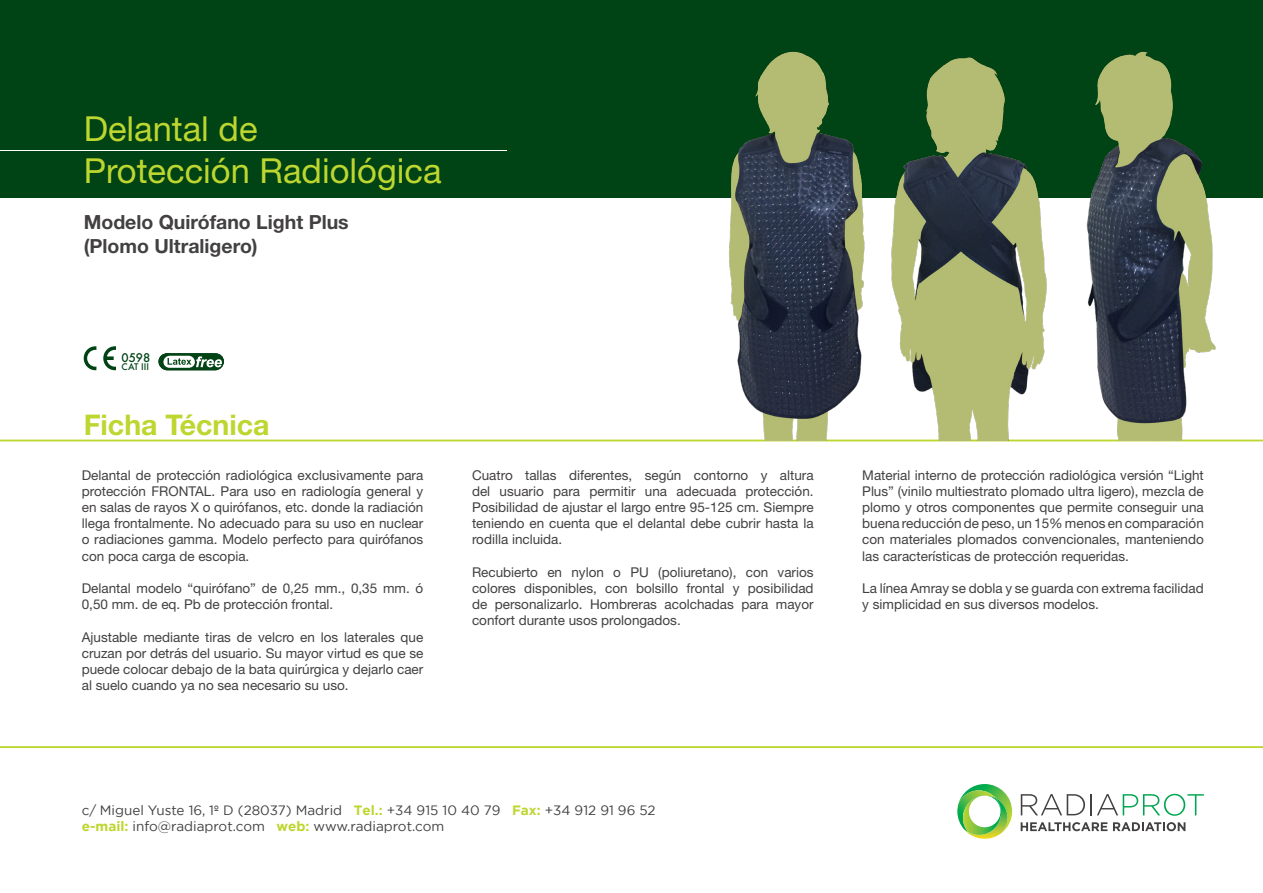
<style>
.page{position:relative;width:1263px;height:893px;background:#fff}
.page>*{position:absolute;margin:0;border:0;box-sizing:border-box;transform-origin:0 0}
.t1{font:34.5px "Helvetica Neue LT Std";color:#bed630}
.t2{font:700 28.5px "Helvetica Neue LT Std";color:#bed630}
.t3{font:700 19.5px "Helvetica Neue LT Std";color:#424041}
.t4{font:13.5px/16.2px "Helvetica Neue LT Std";color:#424041;text-align:justify}
.t5{font:13.5px "Gotham";color:#424041}
.t6{font:500 11.7px "Futura";color:#004415}
.t7{font:500 8.85px "Futura";color:#004415}
.s1{font-weight:700;color:#bed630}
</style>
<div class="page">
<div style="left:0;top:0;width:1263px;height:197px;background:#004415"></div>
<div style="left:0;top:440px;width:1263px;height:1px;border:1px solid #bed630"></div>
<svg style="left:957px;top:784px;width:55px;height:55px"></svg>
<svg style="left:1021px;top:794px;width:64px;height:21px"></svg>
<hr style="left:1090px;top:794px;width:2px;height:21px;background:#424041">
<svg style="left:1097px;top:794px;width:107px;height:22px"></svg>
<svg style="left:1021px;top:822px;width:86px;height:9px"></svg>
<svg style="left:1113px;top:822px;width:72px;height:9px"></svg>
<div style="left:0;top:746px;width:1263px;height:2px;border:1px solid #bed630"></div>
<hr style="left:0;top:151px;width:507px;height:1px;background:#fff">
<img style="left:683px;top:51px;width:580px;height:390px">
<svg style="left:84px;top:346px;width:12px;height:24px"></svg>
<svg style="left:103px;top:346px;width:13px;height:24px"></svg>
<svg style="left:159px;top:353px;width:65px;height:17px"></svg>
<svg style="left:163px;top:356px;width:32px;height:12px"></svg>
<svg style="left:168px;top:356px;width:54px;height:11px"></svg>
<p class="t1" style="left:84px;top:108px;width:175px">Delantal de</p>
<p class="t1" style="left:84px;top:150px;width:359px">Protección Radiológica</p>
<p class="t3" style="left:84px;top:210px;width:267px">Modelo Quirófano Light Plus</p>
<p class="t3" style="left:84px;top:234px;width:175px">(Plomo Ultraligero)</p>
<p class="t6" style="left:122px;top:350px;width:30px">0598</p>
<p class="t7" style="left:122px;top:361px;width:29px">CAT III</p>
<p class="t2" style="left:84px;top:407px;width:187px">Ficha Técnica</p>
<p class="t4" style="left:82px;top:466px;width:343px">Delantal de protección radiológica exclusivamente para protección FRONTAL. Para uso en radiología general y en salas de rayos X o quirófanos, etc. donde la radiación llega frontalmente. No adecuado para su uso en nuclear o radiaciones gamma. Modelo perfecto para quirófanos con poca carga de escopia.</p>
<p class="t4" style="left:82px;top:580px;width:343px">Delantal modelo “quirófano” de 0,25 mm., 0,35 mm. ó<br>0,50 mm. de eq. Pb de protección frontal.</p>
<p class="t4" style="left:82px;top:628px;width:343px">Ajustable mediante tiras de velcro en los laterales que cruzan por detrás del usuario. Su mayor virtud es que se puede colocar debajo de la bata quirúrgica y dejarlo caer al suelo cuando ya no sea necesario su uso.</p>
<p class="t4" style="left:472px;top:466px;width:343px">Cuatro tallas diferentes, según contorno y altura del usuario para permitir una adecuada protección.<br>Posibilidad de ajustar el largo entre 95-125 cm. Siempre teniendo en cuenta que el delantal debe cubrir hasta la rodilla incluida.</p>
<p class="t4" style="left:472px;top:564px;width:343px">Recubierto en nylon o PU (poliuretano), con varios colores disponibles, con bolsillo frontal y posibilidad de personalizarlo. Hombreras acolchadas para mayor confort durante usos prolongados.</p>
<p class="t5" style="left:82px;top:801px;width:575px">c/ Miguel Yuste 16, 1º D (28037) Madrid <span class="s1">Tel.:</span> +34 915 10 40 79 <span class="s1">Fax:</span> +34 912 91 96 52</p>
<p class="t5" style="left:82px;top:817px;width:364px"><span class="s1">e-mail:</span> info@radiaprot.com <span class="s1">web:</span> www.radiaprot.com</p>
<p class="t4" style="left:862px;top:466px;width:343px">Material interno de protección radiológica versión “Light Plus” (vinilo multiestrato plomado ultra ligero), mezcla de plomo y otros componentes que permite conseguir una buena reducción de peso, un 15% menos en comparación con materiales plomados convencionales, manteniendo las características de protección requeridas.</p>
<p class="t4" style="left:862px;top:580px;width:343px">La línea Amray se dobla y se guarda con extrema facilidad y simplicidad en sus diversos modelos.</p>
</div>
